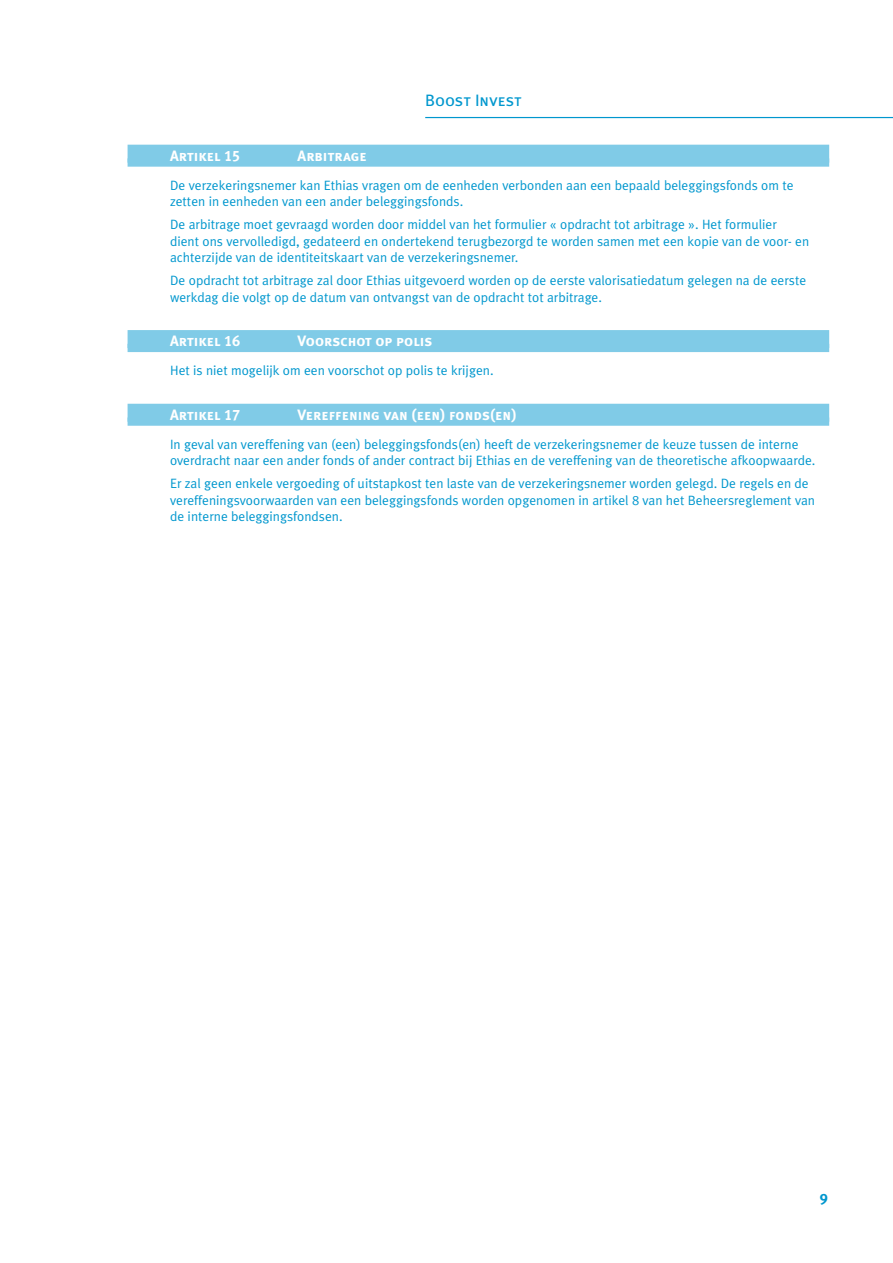
<style>
.page{position:relative;width:893px;height:1263px;background:#fff}
.page>*{position:absolute;margin:0;border:0;box-sizing:border-box;transform-origin:0 0}
.t1{font:16.5px "Meta Ethias Book Caps";letter-spacing:-.005em;color:#0097ce}
.t2{font:15px "Meta Ethias Bold Caps";color:#fff}
.t3{font:15px "Meta Ethias Bold Caps";color:#0097ce}
.t4{font:13.5px/16.5px "Meta Ethias Normal";color:#0097ce}
</style>
<div class="page">
<hr style="left:425px;top:117px;width:468px;height:1px;background:#0097ce">
<div style="left:128px;top:145px;width:701px;height:18px;background:#80cbe7"></div>
<div style="left:128px;top:158px;width:701px;height:9px;background:#80cbe7"></div>
<div style="left:128px;top:330px;width:701px;height:18px;background:#80cbe7"></div>
<div style="left:128px;top:344px;width:701px;height:8px;background:#80cbe7"></div>
<div style="left:128px;top:404px;width:701px;height:18px;background:#80cbe7"></div>
<div style="left:128px;top:417px;width:701px;height:9px;background:#80cbe7"></div>
<p class="t1" style="left:425px;top:91px;width:98px">Boost Invest</p>
<p class="t2" style="left:170px;top:147px;width:72px">Artikel 15</p>
<p class="t2" style="left:298px;top:147px;width:71px">Arbitrage</p>
<p class="t4" style="left:170px;top:177px;width:625px">De verzekeringsnemer kan Ethias vragen om de eenheden verbonden aan een bepaald beleggingsfonds om te zetten in eenheden van een ander beleggingsfonds.</p>
<p class="t4" style="left:170px;top:216px;width:641px">De arbitrage moet gevraagd worden door middel van het formulier « opdracht tot arbitrage ». Het formulier dient ons vervolledigd, gedateerd en ondertekend terugbezorgd te worden samen met een kopie van de voor- en achterzijde van de identiteitskaart van de verzekeringsnemer.</p>
<p class="t4" style="left:170px;top:272px;width:638px">De opdracht tot arbitrage zal door Ethias uitgevoerd worden op de eerste valorisatiedatum gelegen na de eerste werkdag die volgt op de datum van ontvangst van de opdracht tot arbitrage.</p>
<p class="t2" style="left:170px;top:332px;width:72px">Artikel 16</p>
<p class="t2" style="left:298px;top:332px;width:136px">Voorschot op polis</p>
<p class="t4" style="left:170px;top:362px;width:325px">Het is niet mogelijk om een voorschot op polis te krijgen.</p>
<p class="t2" style="left:170px;top:406px;width:72px">Artikel 17</p>
<p class="t2" style="left:298px;top:406px;width:220px">Vereffening van (een) fonds(en)</p>
<p class="t4" style="left:170px;top:436px;width:647px">In geval van vereffening van (een) beleggingsfonds(en) heeft de verzekeringsnemer de keuze tussen de interne overdracht naar een ander fonds of ander contract bij Ethias en de vereffening van de theoretische afkoopwaarde.</p>
<p class="t4" style="left:170px;top:475px;width:646px">Er zal geen enkele vergoeding of uitstapkost ten laste van de verzekeringsnemer worden gelegd. De regels en de vereffeningsvoorwaarden van een beleggingsfonds worden opgenomen in artikel 8 van het Beheersreglement van de interne beleggingsfondsen.</p>
<p class="t3" style="left:820px;top:1190px;width:10px">9</p>
</div>
